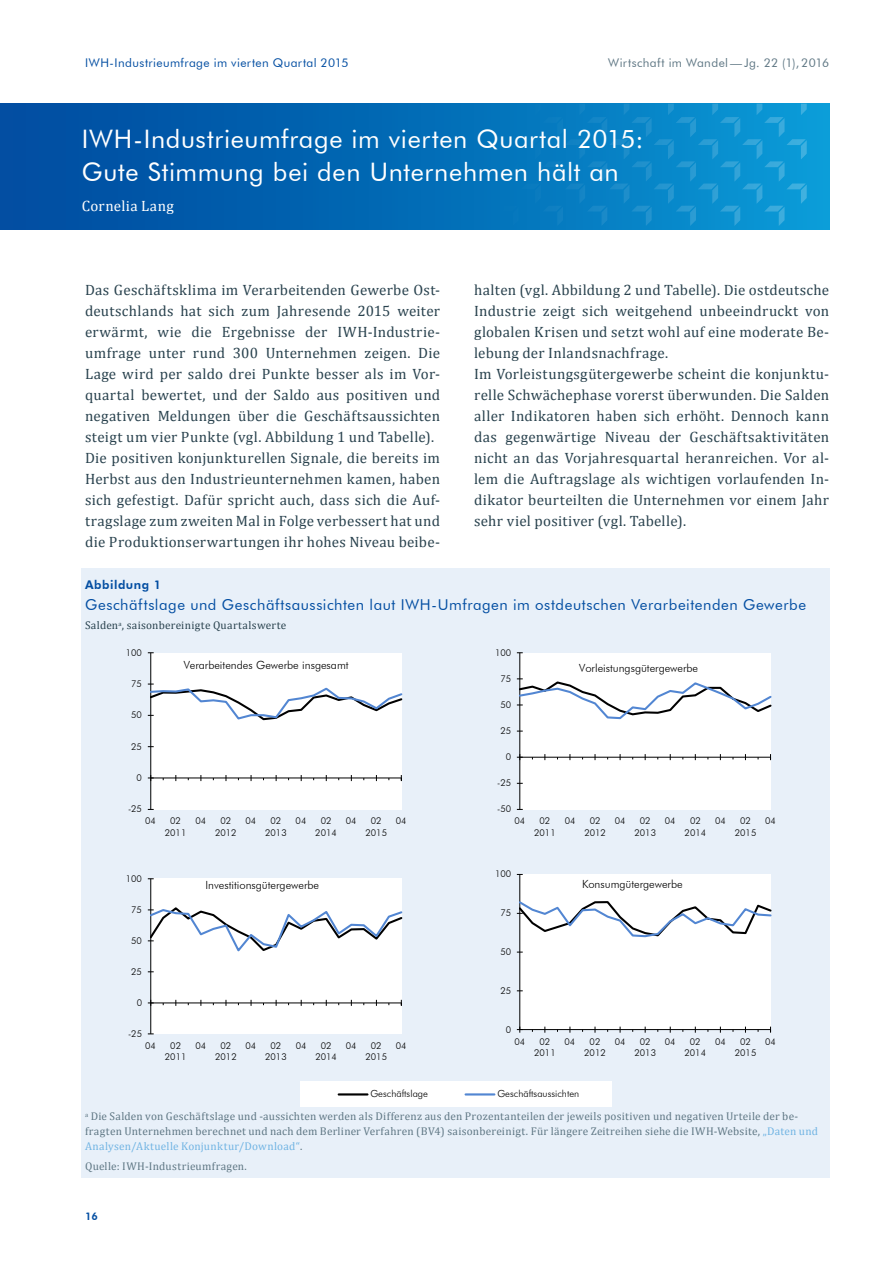
<style>
.page{position:relative;width:893px;height:1263px;background:#fff}
.page>*{position:absolute;margin:0;border:0;box-sizing:border-box;transform-origin:0 0}
.t1{font:25.5px/33px "Futura BT";letter-spacing:.025em;color:#fff}
.t2{font:15px/21px "Cambria";letter-spacing:.02em;color:#29424e}
.t3{font:15px "Futura BT";letter-spacing:.04em;color:#034ea2}
.t4{font:15px "Cambria";letter-spacing:.02em;color:#fff}
.t5{font:12px "Futura BT";letter-spacing:.035em;color:#034ea2}
.t6{font:12px "Futura BT";letter-spacing:.035em;color:#5f7784}
.t7{font:800 12px "Futura BT";letter-spacing:.045em;color:#034ea2}
.t8{font:11.25px/15px "Cambria";letter-spacing:.02em;color:#5f7784}
.t9{font:300 11.25px "Futura BT";letter-spacing:-.005em;color:#000}
.t10{font:11.25px "Cambria";letter-spacing:.03em;color:#29424e}
.t11{font:800 10.5px "Futura BT";color:#034ea2}
.t12{font:300 9.75px "Futura BT";color:#000}
.t13{font:300 9.3px/11.2px "Futura BT";color:#000;text-align:center}
.s1{font-family:"Arial";font-weight:400;font-size:11.7px}
.s2{color:#71b4e3}
</style>
<div class="page">
<div style="left:0;top:104px;width:829px;height:126px;background:linear-gradient(to right,#00479c,#0997d4)"></div>
<svg style="left:183px;top:104px;width:418px;height:122px"></svg>
<svg style="left:601px;top:104px;width:206px;height:122px"></svg>
<div style="left:81px;top:569px;width:748px;height:609px;background:#e8f0f9"></div>
<div style="left:151px;top:653px;width:250px;height:156px;background:#fff"></div>
<hr style="left:150px;top:653px;width:1px;height:156px;background:#000">
<hr style="left:151px;top:778px;width:250px;height:1px;background:#000">
<svg style="left:148px;top:775px;width:6px;height:6px"></svg>
<svg style="left:148px;top:684px;width:254px;height:37px"></svg>
<div style="left:520px;top:653px;width:250px;height:156px;background:#fff"></div>
<hr style="left:519px;top:653px;width:1px;height:156px;background:#000">
<hr style="left:520px;top:757px;width:250px;height:1px;background:#000">
<svg style="left:517px;top:754px;width:6px;height:6px"></svg>
<svg style="left:517px;top:678px;width:254px;height:42px"></svg>
<div style="left:151px;top:879px;width:250px;height:155px;background:#fff"></div>
<hr style="left:150px;top:879px;width:1px;height:155px;background:#000">
<hr style="left:151px;top:1002px;width:250px;height:1px;background:#000">
<svg style="left:148px;top:1000px;width:6px;height:6px"></svg>
<svg style="left:148px;top:906px;width:254px;height:48px"></svg>
<div style="left:520px;top:874px;width:250px;height:155px;background:#fff"></div>
<hr style="left:519px;top:874px;width:1px;height:155px;background:#000">
<hr style="left:520px;top:1029px;width:250px;height:1px;background:#000">
<svg style="left:517px;top:1027px;width:6px;height:6px"></svg>
<svg style="left:517px;top:899px;width:255px;height:39px"></svg>
<div style="left:300px;top:1081px;width:312px;height:26px;background:#fff"></div>
<hr style="left:339px;top:1093px;width:28px;height:2px;background:#000">
<hr style="left:466px;top:1093px;width:28px;height:2px;background:#5286d2">
<p class="t5" style="left:85px;top:55px;width:265px">IWH-Industrieumfrage im vierten Quartal 2015</p>
<p class="t6" style="left:608px;top:55px;width:223px">Wirtschaft im Wandel—Jg. 22 (1), 2016</p>
<h1 class="t1" style="left:82px;top:122px;width:563px">IWH-Industrieumfrage im vierten Quartal 2015:<br>Gute Stimmung bei den Unternehmen hält an</h1>
<p class="t4" style="left:82px;top:197px;width:93px">Cornelia Lang</p>
<p class="t2" style="left:85px;top:279px;width:357px">Das Geschäftsklima im Verarbeitenden Gewerbe Ost&shy;deutschlands hat sich zum Jahresende 2015 weiter erwärmt, wie die Ergebnisse der IWH-Industrie-- umfrage unter rund 300 Unternehmen zeigen. Die Lage wird per saldo drei Punkte besser als im Vor&shy;quartal bewertet, und der Saldo aus positiven und negativen Meldungen über die Geschäftsaussichten steigt um vier Punkte (vgl. Abbildung 1 und Tabelle).<br>Die positiven konjunkturellen Signale, die bereits im Herbst aus den Industrieunternehmen kamen, haben sich gefestigt. Dafür spricht auch, dass sich die Auf&shy;tragslage zum zweiten Mal in Folge verbessert hat und die Produktionserwartungen ihr hohes Niveau beibe-</p>
<p class="t7" style="left:85px;top:577px;width:77px">Abbildung 1</p>
<p class="t3" style="left:85px;top:596px;width:723px">Geschäftslage und Geschäftsaussichten laut IWH-Umfragen im ostdeutschen Verarbeitenden Gewerbe</p>
<p class="t10" style="left:85px;top:619px;width:203px">Salden<sup>a</sup>, saisonbereinigte Quartalswerte</p>
<p class="t2" style="left:474px;top:279px;width:357px">halten (vgl. Abbildung 2 und Tabelle). Die ostdeutsche Industrie zeigt sich weitgehend unbeeindruckt von globalen Krisen und setzt wohl auf eine moderate Be&shy;lebung der Inlandsnachfrage.<br>Im Vorleistungsgütergewerbe scheint die konjunktu&shy;relle Schwächephase vorerst überwunden. Die Salden aller Indikatoren haben sich erhöht. Dennoch kann das gegenwärtige Niveau der Geschäftsaktivitäten nicht an das Vorjahresquartal heranreichen. Vor al&shy;lem die Auftragslage als wichtigen vorlaufenden In&shy;dikator beurteilten die Unternehmen vor einem Jahr sehr viel positiver (vgl. Tabelle).</p>
<p class="t13" style="left:126px;top:646px;width:18px">100</p>
<p class="t13" style="left:131px;top:678px;width:12px">75</p>
<p class="t13" style="left:131px;top:709px;width:12px">50</p>
<p class="t13" style="left:131px;top:740px;width:12px">25</p>
<p class="t13" style="left:137px;top:772px;width:7px">0</p>
<p class="t13" style="left:128px;top:803px;width:16px">-25</p>
<p class="t9" style="left:184px;top:658px;width:166px">Verarbeitendes Gewerbe insgesamt</p>
<p class="t13" style="left:145px;top:815px;width:12px">04</p>
<p class="t13" style="left:165px;top:815px;width:23px">02<br>2011</p>
<p class="t13" style="left:195px;top:815px;width:12px">04</p>
<p class="t13" style="left:215px;top:815px;width:23px">02<br>2012</p>
<p class="t13" style="left:246px;top:815px;width:12px">04</p>
<p class="t13" style="left:265px;top:815px;width:23px">02<br>2013</p>
<p class="t13" style="left:296px;top:815px;width:12px">04</p>
<p class="t13" style="left:315px;top:815px;width:23px">02<br>2014</p>
<p class="t13" style="left:346px;top:815px;width:12px">04</p>
<p class="t13" style="left:365px;top:815px;width:23px">02<br>2015</p>
<p class="t13" style="left:396px;top:815px;width:12px">04</p>
<p class="t13" style="left:126px;top:873px;width:18px">100</p>
<p class="t13" style="left:131px;top:904px;width:12px">75</p>
<p class="t13" style="left:131px;top:935px;width:12px">50</p>
<p class="t13" style="left:131px;top:966px;width:12px">25</p>
<p class="t13" style="left:137px;top:997px;width:7px">0</p>
<p class="t13" style="left:128px;top:1028px;width:16px">-25</p>
<p class="t9" style="left:205px;top:878px;width:115px">Investitionsgütergewerbe</p>
<p class="t13" style="left:145px;top:1040px;width:12px">04</p>
<p class="t13" style="left:165px;top:1040px;width:23px">02<br>2011</p>
<p class="t13" style="left:195px;top:1040px;width:12px">04</p>
<p class="t13" style="left:215px;top:1040px;width:23px">02<br>2012</p>
<p class="t13" style="left:246px;top:1040px;width:12px">04</p>
<p class="t13" style="left:265px;top:1040px;width:23px">02<br>2013</p>
<p class="t13" style="left:296px;top:1040px;width:12px">04</p>
<p class="t13" style="left:315px;top:1040px;width:23px">02<br>2014</p>
<p class="t13" style="left:346px;top:1040px;width:12px">04</p>
<p class="t13" style="left:365px;top:1040px;width:23px">02<br>2015</p>
<p class="t13" style="left:396px;top:1040px;width:12px">04</p>
<p class="t13" style="left:495px;top:647px;width:18px">100</p>
<p class="t13" style="left:500px;top:673px;width:12px">75</p>
<p class="t13" style="left:500px;top:699px;width:12px">50</p>
<p class="t13" style="left:500px;top:725px;width:12px">25</p>
<p class="t13" style="left:506px;top:751px;width:7px">0</p>
<p class="t13" style="left:497px;top:777px;width:16px">-25</p>
<p class="t13" style="left:497px;top:803px;width:16px">-50</p>
<p class="t9" style="left:579px;top:661px;width:120px">Vorleistungsgütergewerbe</p>
<p class="t13" style="left:514px;top:815px;width:12px">04</p>
<p class="t13" style="left:534px;top:815px;width:23px">02<br>2011</p>
<p class="t13" style="left:565px;top:815px;width:12px">04</p>
<p class="t13" style="left:584px;top:815px;width:23px">02<br>2012</p>
<p class="t13" style="left:615px;top:815px;width:12px">04</p>
<p class="t13" style="left:634px;top:815px;width:23px">02<br>2013</p>
<p class="t13" style="left:665px;top:815px;width:12px">04</p>
<p class="t13" style="left:685px;top:815px;width:23px">02<br>2014</p>
<p class="t13" style="left:715px;top:815px;width:12px">04</p>
<p class="t13" style="left:735px;top:815px;width:23px">02<br>2015</p>
<p class="t13" style="left:765px;top:815px;width:12px">04</p>
<p class="t13" style="left:495px;top:868px;width:18px">100</p>
<p class="t13" style="left:500px;top:907px;width:12px">75</p>
<p class="t13" style="left:500px;top:946px;width:12px">50</p>
<p class="t13" style="left:500px;top:985px;width:12px">25</p>
<p class="t13" style="left:506px;top:1023px;width:7px">0</p>
<p class="t9" style="left:582px;top:877px;width:102px">Konsumgütergewerbe</p>
<p class="t13" style="left:514px;top:1036px;width:12px">04</p>
<p class="t13" style="left:534px;top:1036px;width:23px">02<br>2011</p>
<p class="t13" style="left:565px;top:1036px;width:12px">04</p>
<p class="t13" style="left:584px;top:1036px;width:23px">02<br>2012</p>
<p class="t13" style="left:615px;top:1036px;width:12px">04</p>
<p class="t13" style="left:634px;top:1036px;width:23px">02<br>2013</p>
<p class="t13" style="left:665px;top:1036px;width:12px">04</p>
<p class="t13" style="left:685px;top:1036px;width:23px">02<br>2014</p>
<p class="t13" style="left:715px;top:1036px;width:12px">04</p>
<p class="t13" style="left:735px;top:1036px;width:23px">02<br>2015</p>
<p class="t13" style="left:765px;top:1036px;width:12px">04</p>
<p class="t12" style="left:370px;top:1088px;width:101px">Geschäftslage <span class="s1">Ausbau</span></p>
<p class="t12" style="left:497px;top:1088px;width:83px">Geschäftsaussichten</p>
<p class="t8" style="left:85px;top:1109px;width:734px"><sup>a</sup> Die Salden von Geschäftslage und -aussichten werden als Differenz aus den Prozentanteilen der jeweils positiven und negativen Urteile der be&shy;fragten Unternehmen berechnet und nach dem Berliner Verfahren (BV4) saisonbereinigt. Für längere Zeitreihen siehe die IWH-Website, <span class="s2">„Daten und<br>Analysen/Aktuelle Konjunktur/Download“</span>.</p>
<p class="t8" style="left:85px;top:1158px;width:163px">Quelle: IWH-Industrieumfragen.</p>
<p class="t11" style="left:85px;top:1210px;width:14px">16</p>
</div>
